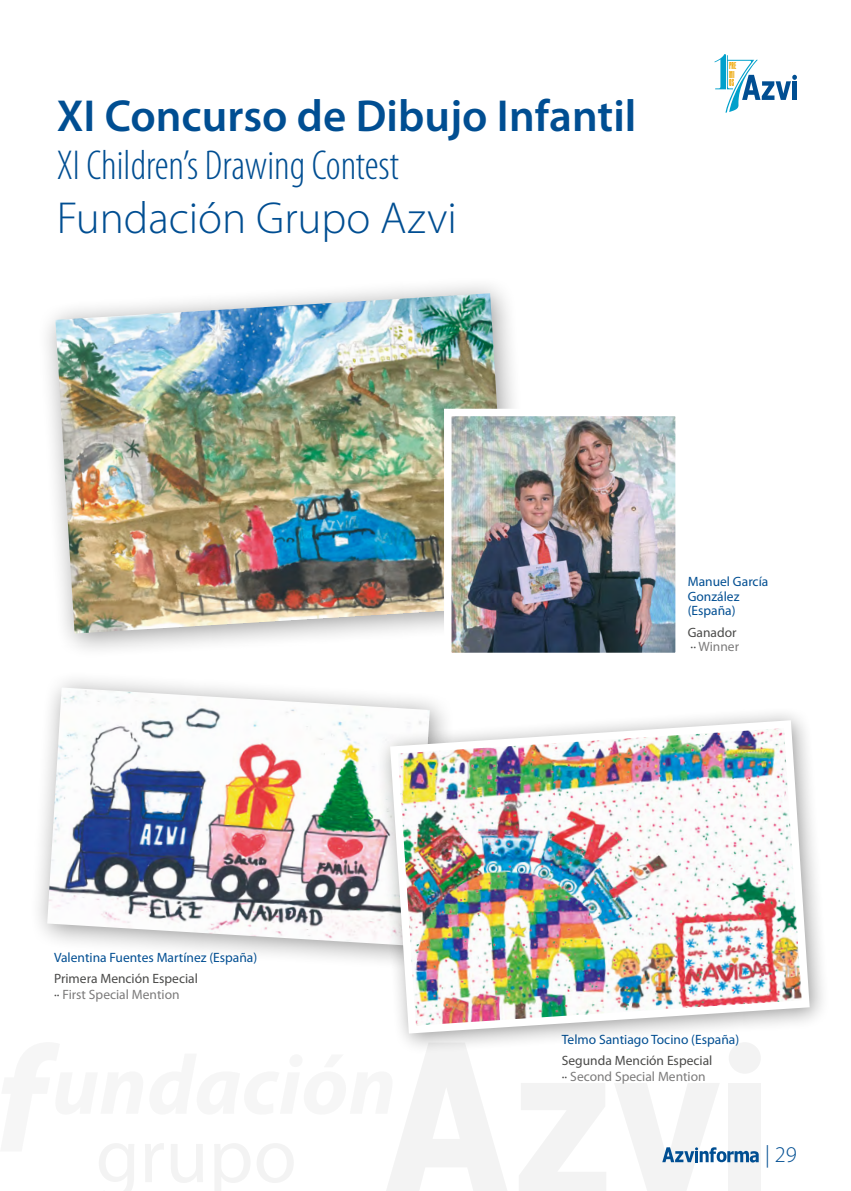
<style>
.page{position:relative;width:851px;height:1191px;background:#fff}
.page>*{position:absolute;margin:0;border:0;box-sizing:border-box;transform-origin:0 0}
.t1{font:600 45px "Myriad Pro";color:#004e92}
.t2{font:300 45px "Myriad Pro";color:#004e92}
.t3{font:300 condensed 42px "Myriad Pro";color:#004e92}
.t4{font:300 22.5px "Myriad Pro";color:#004e92}
.t5{font:13.5px/16.2px "Myriad Pro";color:#4a4a49}
.t6{font:13.5px/14.9px "Myriad Pro";color:#004e92}
.t7{font:condensed 10.2px/8.6px "Aurora BT";color:#eda500;scale:.92 1}
.s1{color:#7c7b7b}
</style>
<div class="page">
<svg style="left:519px;top:1083px;width:87px;height:108px"></svg>
<svg style="left:758px;top:1083px;width:2px;height:108px"></svg>
<div style="left:728px;top:1042px;width:32px;height:31px;background:#f3f3f3;border-radius:50%"></div>
<svg style="left:99px;top:1054px;width:408px;height:137px"></svg>
<svg style="left:615px;top:1083px;width:143px;height:108px"></svg>
<svg style="left:714px;top:54px;width:82px;height:59px"></svg>
<div style="left:37px;top:274px;width:498px;height:385px;background:#000;opacity:.4"></div>
<img style="left:55px;top:293px;width:454px;height:340px">
<img style="left:453px;top:418px;width:220px;height:233px">
<div style="left:444px;top:409px;width:238px;height:251px;border:8px solid #fff"></div>
<div style="left:29px;top:669px;width:426px;height:302px;background:#000;opacity:.4"></div>
<img style="left:47px;top:687px;width:383px;height:259px">
<div style="left:374px;top:705px;width:456px;height:349px;background:#000;opacity:.4"></div>
<img style="left:386px;top:716px;width:427px;height:321px">
<h1 class="t1" style="left:57px;top:87px;width:581px">XI Concurso de Dibujo Infantil</h1>
<h2 class="t3" style="left:57px;top:143px;width:344px">XI Children’s Drawing Contest</h2>
<h1 class="t2" style="left:57px;top:193px;width:401px">Fundación Grupo Azvi</h1>
<p class="t7" style="left:729px;top:62px;width:9px">PRE<br>MI<br>OS</p>
<p class="t6" style="left:54px;top:949px;width:205px">Valentina Fuentes Martínez (España)</p>
<p class="t5" style="left:54px;top:970px;width:145px">Primera Mención Especial ·· <span class="s1">First Special Mention</span></p>
<p class="t6" style="left:687px;top:573px;width:82px">Manuel García<br>González (España)</p>
<p class="t5" style="left:687px;top:624px;width:53px;line-height:14.9px">Ganador ·· <span class="s1">Winner</span></p>
<p class="t6" style="left:561px;top:1031px;width:179px">Telmo Santiago Tocino (España)</p>
<p class="t5" style="left:561px;top:1052px;width:152px">Segunda Mención Especial ·· <span class="s1">Second Special Mention</span></p>
<h3 class="t4" style="left:765px;top:1142px;width:33px">| 29</h3>
</div>
